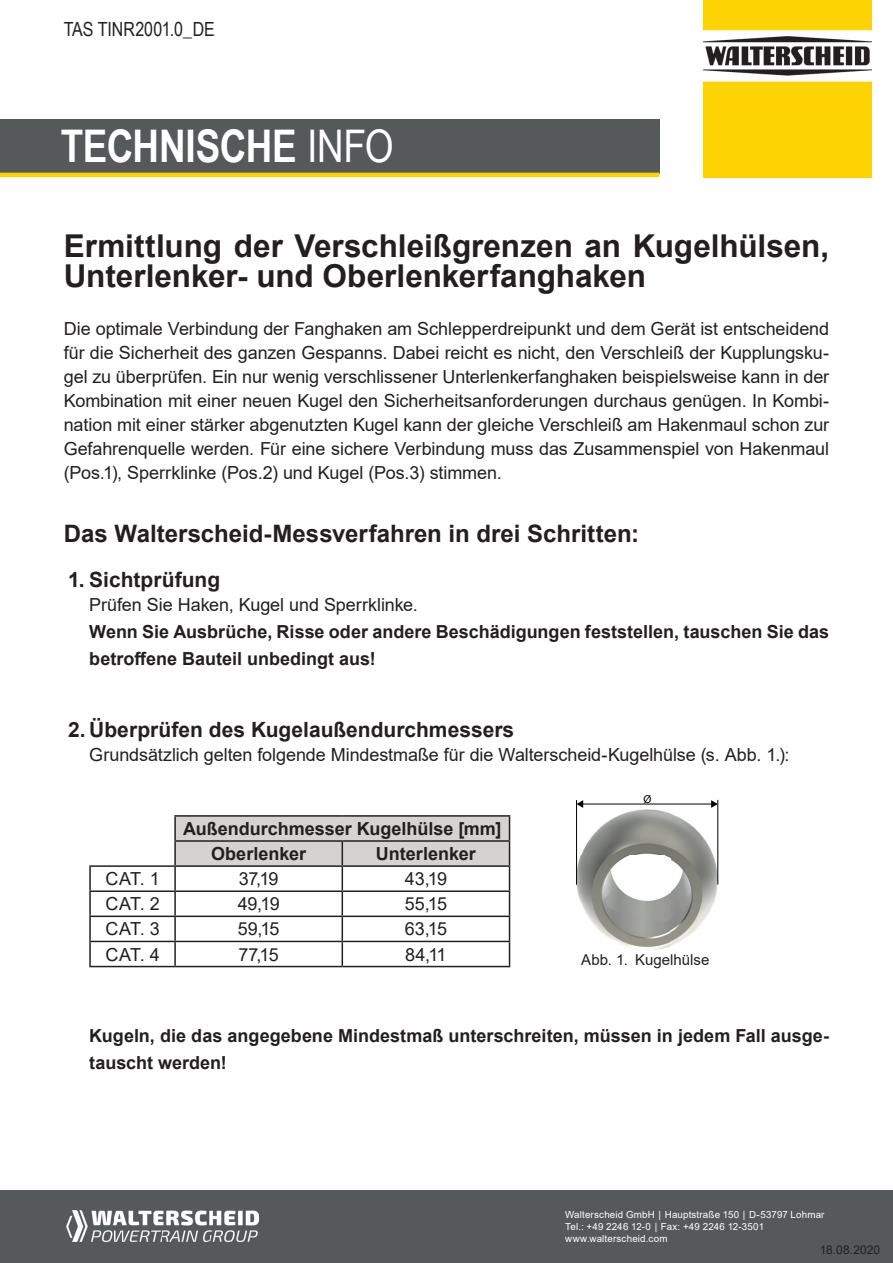
<style>
.page{position:relative;width:893px;height:1263px;background:#fff}
.page>*{position:absolute;margin:0;border:0;box-sizing:border-box;transform-origin:0 0}
.t1{font:700 45px "Arial Narrow";letter-spacing:-.01em;color:#fff}
.t2{font:700 31.5px/30px "Arial";color:#231f20}
.t3{font:700 24px "Arial";color:#231f20}
.t4{font:700 21px "Arial";color:#231f20}
.t5{font:19.5px "Arial Narrow";color:#231f20}
.t6{font:18px/24px "Arial";letter-spacing:-.005em;color:#231f20;text-align:justify}
.t7{font:700 18px/27px "Arial";color:#231f20}
.t8{font:15px "Arial";letter-spacing:.005em;color:#231f20}
.t9{font:12px "Arial";letter-spacing:.005em;color:#231f20}
.t10{font:11.55px "Myriad Pro";color:#000001}
.t11{font:9.75px/12px "Arial";letter-spacing:.02em;color:#fff}
.s1{font-weight:400}
</style>
<div class="page">
<div style="left:0;top:119px;width:659px;height:54px;background:#55595a"></div>
<hr style="left:0;top:173px;width:659px;height:4px;background:#fed304">
<div style="left:0;top:1191px;width:893px;height:72px;background:#55595a"></div>
<img style="left:66px;top:1210px;width:192px;height:31px">
<img style="left:703px;top:0;width:169px;height:178px">
<hr style="left:89px;top:892px;width:2px;height:23px;background:#231f20">
<hr style="left:89px;top:915px;width:86px;height:2px;background:#231f20">
<hr style="left:89px;top:917px;width:2px;height:24px;background:#231f20">
<hr style="left:89px;top:941px;width:86px;height:1px;background:#231f20">
<hr style="left:89px;top:942px;width:2px;height:24px;background:#231f20">
<hr style="left:89px;top:966px;width:86px;height:1px;background:#231f20">
<hr style="left:175px;top:966px;width:167px;height:1px;background:#231f20">
<hr style="left:342px;top:966px;width:168px;height:1px;background:#231f20">
<hr style="left:89px;top:865px;width:86px;height:2px;background:#231f20">
<hr style="left:89px;top:867px;width:2px;height:23px;background:#231f20">
<hr style="left:89px;top:890px;width:86px;height:2px;background:#231f20">
<hr style="left:174px;top:815px;width:168px;height:2px;background:#231f20">
<hr style="left:342px;top:815px;width:168px;height:2px;background:#231f20">
<svg style="left:90px;top:816px;width:420px;height:150px"></svg>
<hr style="left:175px;top:865px;width:167px;height:2px;background:#231f20">
<hr style="left:342px;top:865px;width:168px;height:2px;background:#231f20">
<img style="left:576px;top:808px;width:143px;height:142px">
<hr style="left:576px;top:800px;width:1px;height:85px;background:#000001">
<hr style="left:717px;top:800px;width:1px;height:84px;background:#000001">
<hr style="left:582px;top:804px;width:130px;height:1px;background:#000001">
<svg style="left:577px;top:800px;width:6px;height:8px"></svg>
<svg style="left:711px;top:800px;width:7px;height:8px"></svg>
<p class="t5" style="left:64px;top:15px;width:153px">TAS TINR2001.0_DE</p>
<h1 class="t1" style="left:61px;top:112px;width:334px">TECHNISCHE <span class="s1">INFO</span></h1>
<h2 class="t2" style="left:64px;top:231px;width:767px">Ermittlung der Verschleißgrenzen an Kugelhülsen,<br>Unterlenker- und Oberlenkerfanghaken</h2>
<p class="t6" style="left:64px;top:317px;width:767px">Die optimale Verbindung der Fanghaken am Schlepperdreipunkt und dem Gerät ist entscheidend für die Sicherheit des ganzen Gespanns. Dabei reicht es nicht, den Verschleiß der Kupplungsku&shy;gel zu überprüfen. Ein nur wenig verschlissener Unterlenkerfanghaken beispielsweise kann in der Kombination mit einer neuen Kugel den Sicherheitsanforderungen durchaus genügen. In Kombi&shy;nation mit einer stärker abgenutzten Kugel kann der gleiche Verschleiß am Hakenmaul schon zur Gefahrenquelle werden. Für eine sichere Verbindung muss das Zusammenspiel von Hakenmaul (Pos.1), Sperrklinke (Pos.2) und Kugel (Pos.3) stimmen.</p>
<h3 class="t3" style="left:64px;top:517px;width:577px">Das Walterscheid-Messverfahren in drei Schritten:</h3>
<p class="t4" style="left:68px;top:565px;width:154px">1. Sichtprüfung</p>
<p class="t6" style="left:89px;top:593px;width:330px">Prüfen Sie Haken, Kugel und Sperrklinke.</p>
<p class="t7" style="left:89px;top:618px;width:741px">Wenn Sie Ausbrüche, Risse oder andere Beschädigungen feststellen, tauschen Sie das betroffene Bauteil unbedingt aus!</p>
<p class="t4" style="left:68px;top:715px;width:448px">2. Überprüfen des Kugelaußendurchmessers</p>
<p class="t6" style="left:89px;top:743px;width:702px">Grundsätzlich gelten folgende Mindestmaße für die Walterscheid-Kugelhülse (s. Abb. 1.):</p>
<p class="t7" style="left:211px;top:816px;width:292px;line-height:25px;text-indent:-28px">Außendurchmesser Kugelhülse [mm]<br>Oberlenker</p>
<p class="t7" style="left:376px;top:840px;width:101px">Unterlenker</p>
<p class="t6" style="left:106px;top:867px;width:56px">CAT. 1</p>
<p class="t6" style="left:239px;top:867px;width:41px">37,19</p>
<p class="t6" style="left:405px;top:867px;width:44px">43,19</p>
<p class="t6" style="left:106px;top:892px;width:56px">CAT. 2</p>
<p class="t6" style="left:238px;top:892px;width:43px">49,19</p>
<p class="t6" style="left:405px;top:892px;width:44px">55,15</p>
<p class="t6" style="left:106px;top:917px;width:56px">CAT. 3</p>
<p class="t6" style="left:238px;top:917px;width:43px">59,15</p>
<p class="t6" style="left:405px;top:917px;width:44px">63,15</p>
<p class="t6" style="left:106px;top:942px;width:56px">CAT. 4</p>
<p class="t6" style="left:239px;top:942px;width:42px">77,15</p>
<p class="t6" style="left:405px;top:942px;width:43px">84,11</p>
<p class="t10" style="left:643px;top:792px;width:9px">Ø</p>
<p class="t8" style="left:581px;top:949px;width:130px">Abb. 1. Kugelhülse</p>
<p class="t7" style="left:89px;top:1023px;width:741px">Kugeln, die das angegebene Mindestmaß unterschreiten, müssen in jedem Fall ausge&shy;tauscht werden!</p>
<p class="t11" style="left:565px;top:1208px;width:261px">Walterscheid GmbH | Hauptstraße 150 | D-53797 Lohmar<br>Tel.: +49 2246 12-0 | Fax: +49 2246 12-3501 www.walterscheid.com</p>
<p class="t9" style="left:820px;top:1242px;width:62px">18.08.2020</p>
</div>
